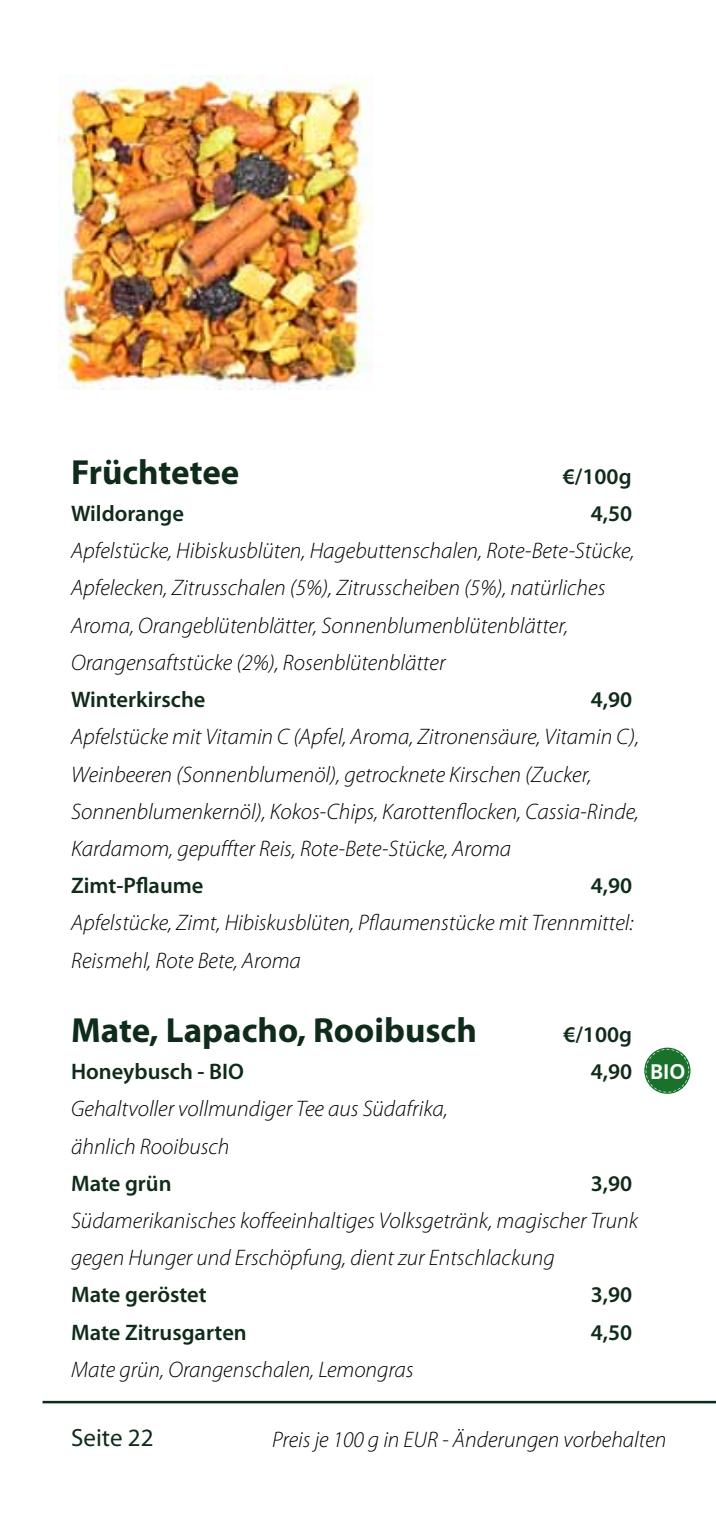
<style>
.page{position:relative;width:716px;height:1531px;background:#fff}
.page>*{position:absolute;margin:0;border:0;box-sizing:border-box;transform-origin:0 0}
.t1{font:700 35px "Myriad Pro";color:#0f2b19}
.t2{font:25px "Myriad Pro";color:#0f2b19}
.t3{font:italic 300 22.5px/37.2px "Myriad Pro";color:#000}
.t4{font:600 22.5px "Myriad Pro";color:#0f2b19}
.t5{font:21.25px "Humanist 777 BT Bold B";color:#fff}
</style>
<div class="page">
<hr style="left:43px;top:1401px;width:673px;height:2px;background:#0f2b19">
<img style="left:59px;top:76px;width:313px;height:313px">
<svg style="left:644px;top:1047px;width:46px;height:47px"></svg>
<svg style="left:645px;top:1049px;width:44px;height:43px;background:#408950"></svg>
<h1 class="t1" style="left:71px;top:449px;width:170px">Früchtetee</h1>
<p class="t4" style="left:71px;top:499px;width:114px">Wildorange</p>
<p class="t4" style="left:590px;top:499px;width:43px">4,50</p>
<p class="t3" style="left:71px;top:532px;width:565px">Apfelstücke, Hibiskusblüten, Hagebuttenschalen, Rote-Bete-Stücke, Apfelecken, Zitrusschalen (5%), Zitrusscheiben (5%), natürliches Aroma, Orangeblütenblätter, Sonnenblumenblütenblätter, Orangensaftstücke (2%), Rosenblütenblätter</p>
<p class="t4" style="left:71px;top:685px;width:136px">Winterkirsche</p>
<p class="t4" style="left:590px;top:685px;width:43px">4,90</p>
<p class="t3" style="left:71px;top:718px;width:569px">Apfelstücke mit Vitamin C (Apfel, Aroma, Zitronensäure, Vitamin C), Weinbeeren (Sonnenblumenöl), getrocknete Kirschen (Zucker, Sonnenblumenkernöl), Kokos-Chips, Karottenflocken, Cassia-Rinde, Kardamom, gepuffter Reis, Rote-Bete-Stücke, Aroma</p>
<p class="t4" style="left:71px;top:871px;width:134px">Zimt-Pflaume</p>
<p class="t4" style="left:590px;top:871px;width:43px">4,90</p>
<p class="t3" style="left:71px;top:904px;width:564px">Apfelstücke, Zimt, Hibiskusblüten, Pflaumenstücke mit Trennmittel:<br>Reismehl, Rote Bete, Aroma</p>
<p class="t4" style="left:563px;top:462px;width:70px">€/100g</p>
<h1 class="t1" style="left:71px;top:1007px;width:407px">Mate, Lapacho, Rooibusch</h1>
<p class="t4" style="left:71px;top:1057px;width:174px">Honeybusch - BIO</p>
<p class="t4" style="left:590px;top:1057px;width:43px">4,90</p>
<p class="t3" style="left:71px;top:1090px;width:378px">Gehaltvoller vollmundiger Tee aus Südafrika, ähnlich Rooibusch</p>
<p class="t4" style="left:71px;top:1169px;width:102px">Mate grün</p>
<p class="t4" style="left:590px;top:1169px;width:43px">3,90</p>
<p class="t3" style="left:71px;top:1201px;width:568px">Südamerikanisches koffeeinhaltiges Volksgetränk, magischer Trunk gegen Hunger und Erschöpfung, dient zur Entschlackung</p>
<p class="t4" style="left:71px;top:1280px;width:137px">Mate geröstet</p>
<p class="t4" style="left:590px;top:1280px;width:43px">3,90</p>
<p class="t4" style="left:71px;top:1318px;width:177px">Mate Zitrusgarten</p>
<p class="t4" style="left:590px;top:1318px;width:43px">4,50</p>
<p class="t3" style="left:71px;top:1350px;width:344px">Mate grün, Orangenschalen, Lemongras</p>
<p class="t4" style="left:563px;top:1020px;width:70px">€/100g</p>
<p class="t5" style="left:650px;top:1058px;width:37px">BIO</p>
<p class="t2" style="left:71px;top:1422px;width:84px">Seite 22</p>
<p class="t3" style="left:272px;top:1421px;width:396px">Preis je 100 g in EUR - Änderungen vorbehalten</p>
</div>
